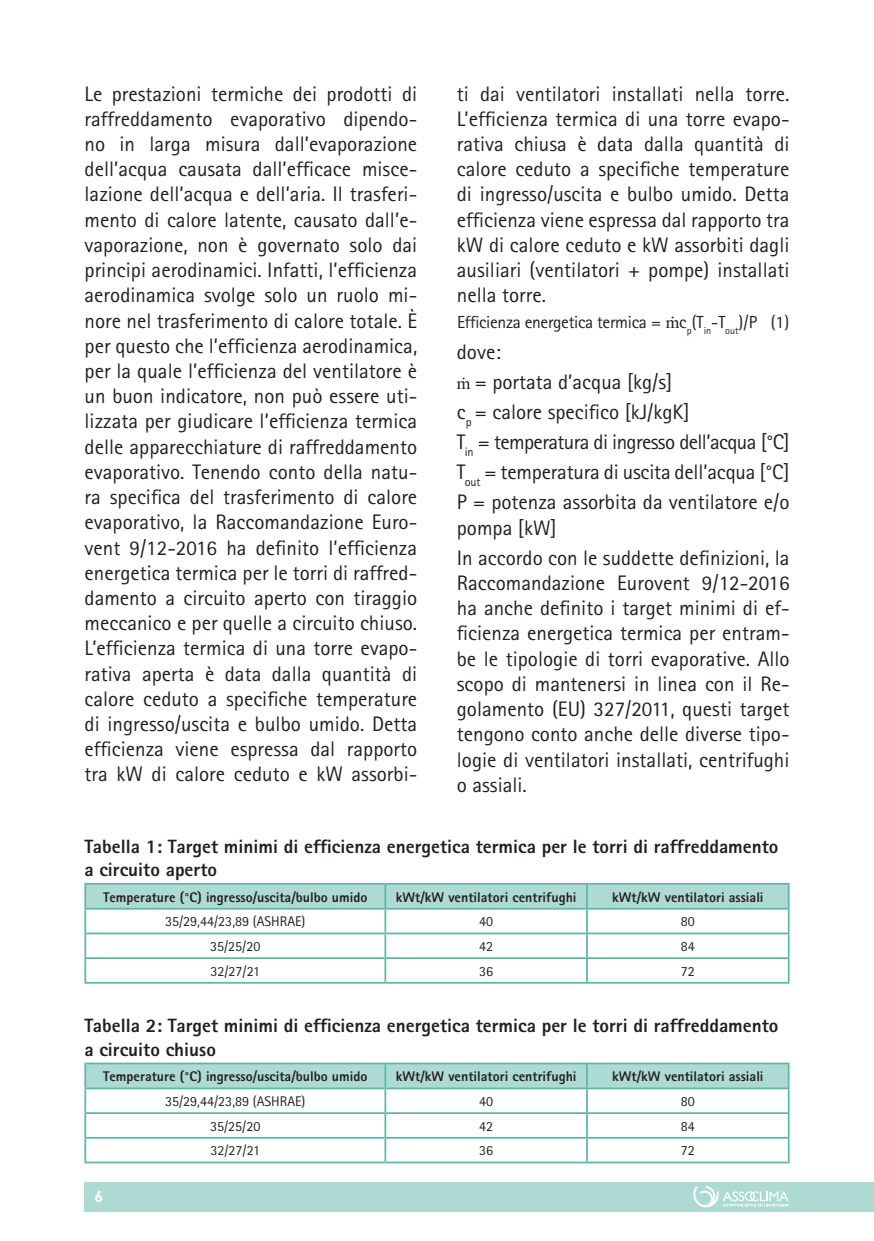
<style>
.page{position:relative;width:874px;height:1241px;background:#fff}
.page>*{position:absolute;margin:0;border:0;box-sizing:border-box;transform-origin:0 0}
.t1{font:21px/25.2px "Rotis Sans Serif";color:#231f20;text-align:justify}
.t2{font:21px "Rotis Sans Serif";letter-spacing:-.03em;color:#231f20}
.t3{font:800 19.25px/23.1px "Rotis Sans Serif";color:#231f20}
.t4{font:17.5px "Rotis Sans Serif";letter-spacing:-.02em;color:#231f20}
.t5{font:700 15.75px "Century Gothic";color:#fff}
.t6{font:800 14px "Rotis Sans Serif";color:#231f20}
.t7{font:14px "Rotis Sans Serif";color:#231f20}
.s1{font-family:"Times New Roman"}
.s2{font-family:"Times New Roman";font-size:17.5px}
</style>
<div class="page">
<div style="left:84px;top:1182px;width:789px;height:29px;background:#addbd3"></div>
<svg style="left:693px;top:1186px;width:95px;height:21px"></svg>
<svg style="left:86px;top:884px;width:701px;height:97px"></svg>
<hr style="left:84px;top:882px;width:301px;height:2px;background:#5cb7a8">
<hr style="left:84px;top:884px;width:2px;height:23px;background:#5cb7a8">
<hr style="left:385px;top:882px;width:201px;height:2px;background:#5cb7a8">
<hr style="left:586px;top:882px;width:203px;height:2px;background:#5cb7a8">
<hr style="left:787px;top:884px;width:2px;height:23px;background:#5cb7a8">
<hr style="left:84px;top:907px;width:301px;height:2px;background:#5cb7a8">
<hr style="left:84px;top:909px;width:2px;height:23px;background:#5cb7a8">
<hr style="left:385px;top:907px;width:201px;height:2px;background:#5cb7a8">
<hr style="left:586px;top:907px;width:203px;height:2px;background:#5cb7a8">
<hr style="left:787px;top:909px;width:2px;height:23px;background:#5cb7a8">
<hr style="left:84px;top:932px;width:301px;height:2px;background:#5cb7a8">
<hr style="left:84px;top:934px;width:2px;height:23px;background:#5cb7a8">
<hr style="left:385px;top:932px;width:201px;height:2px;background:#5cb7a8">
<hr style="left:586px;top:932px;width:203px;height:2px;background:#5cb7a8">
<hr style="left:787px;top:934px;width:2px;height:23px;background:#5cb7a8">
<hr style="left:84px;top:957px;width:301px;height:1px;background:#5cb7a8">
<hr style="left:84px;top:958px;width:2px;height:23px;background:#5cb7a8">
<hr style="left:385px;top:957px;width:201px;height:1px;background:#5cb7a8">
<hr style="left:586px;top:957px;width:203px;height:1px;background:#5cb7a8">
<hr style="left:787px;top:958px;width:2px;height:23px;background:#5cb7a8">
<hr style="left:84px;top:981px;width:301px;height:2px;background:#5cb7a8">
<hr style="left:385px;top:981px;width:201px;height:2px;background:#5cb7a8">
<hr style="left:586px;top:981px;width:203px;height:2px;background:#5cb7a8">
<hr style="left:84px;top:1062px;width:301px;height:2px;background:#5cb7a8">
<hr style="left:84px;top:1064px;width:2px;height:23px;background:#5cb7a8">
<hr style="left:385px;top:1062px;width:201px;height:2px;background:#5cb7a8">
<hr style="left:586px;top:1062px;width:203px;height:2px;background:#5cb7a8">
<hr style="left:787px;top:1064px;width:2px;height:23px;background:#5cb7a8">
<hr style="left:84px;top:1087px;width:301px;height:2px;background:#5cb7a8">
<hr style="left:84px;top:1089px;width:2px;height:23px;background:#5cb7a8">
<hr style="left:586px;top:1087px;width:203px;height:2px;background:#5cb7a8">
<hr style="left:787px;top:1089px;width:2px;height:23px;background:#5cb7a8">
<hr style="left:84px;top:1112px;width:301px;height:1px;background:#5cb7a8">
<hr style="left:84px;top:1113px;width:2px;height:23px;background:#5cb7a8">
<hr style="left:586px;top:1112px;width:203px;height:1px;background:#5cb7a8">
<hr style="left:787px;top:1113px;width:2px;height:23px;background:#5cb7a8">
<hr style="left:84px;top:1136px;width:301px;height:2px;background:#5cb7a8">
<hr style="left:84px;top:1138px;width:2px;height:23px;background:#5cb7a8">
<hr style="left:586px;top:1136px;width:203px;height:2px;background:#5cb7a8">
<svg style="left:85px;top:1063px;width:703px;height:98px"></svg>
<hr style="left:787px;top:1138px;width:2px;height:23px;background:#5cb7a8">
<hr style="left:84px;top:1161px;width:301px;height:2px;background:#5cb7a8">
<hr style="left:385px;top:1161px;width:201px;height:2px;background:#5cb7a8">
<hr style="left:586px;top:1161px;width:203px;height:2px;background:#5cb7a8">
<p class="t1" style="left:84px;top:81px;width:334px">Le prestazioni termiche dei prodotti di raffreddamento evaporativo dipendo&shy;no in larga misura dall’evaporazione dell’acqua causata dall’efficace misce&shy;lazione dell’acqua e dell’aria. Il trasferi&shy;mento di calore latente, causato dall’e&shy;vaporazione, non è governato solo dai principi aerodinamici. Infatti, l’efficienza aerodinamica svolge solo un ruolo mi&shy;nore nel trasferimento di calore totale. È per questo che l’efficienza aerodinamica, per la quale l’efficienza del ventilatore è un buon indicatore, non può essere uti&shy;lizzata per giudicare l’efficienza termica delle apparecchiature di raffreddamento evaporativo. Tenendo conto della natu&shy;ra specifica del trasferimento di calore evaporativo, la Raccomandazione Euro&shy;vent 9/12-2016 ha definito l’efficienza energetica termica per le torri di raffred&shy;damento a circuito aperto con tiraggio meccanico e per quelle a circuito chiuso.<br>L’efficienza termica di una torre evapo&shy;rativa aperta è data dalla quantità di calore ceduto a specifiche temperature di ingresso/uscita e bulbo umido. Detta efficienza viene espressa dal rapporto tra kW di calore ceduto e kW assorbi-</p>
<p class="t1" style="left:456px;top:81px;width:334px">ti dai ventilatori installati nella torre.<br>L’efficienza termica di una torre evapo&shy;rativa chiusa è data dalla quantità di calore ceduto a specifiche temperature di ingresso/uscita e bulbo umido. Detta efficienza viene espressa dal rapporto tra kW di calore ceduto e kW assorbiti dagli ausiliari (ventilatori + pompe) installati nella torre.</p>
<p class="t4" style="left:457px;top:312px;width:333px">Efficienza energetica termica = <span class="s1">ṁ</span>c<sub>p</sub>(T<sub>in</sub>-T<sub>out</sub>)/P (1)</p>
<p class="t1" style="left:456px;top:338px;width:45px">dove:</p>
<p class="t1" style="left:456px;top:369px;width:217px"><span class="s2">ṁ</span> = portata d’acqua [kg/s]</p>
<p class="t1" style="left:456px;top:399px;width:234px">c<sub>p</sub> = calore specifico [kJ/kgK]</p>
<p class="t2" style="left:456px;top:429px;width:334px">T<sub>in</sub> = temperatura di ingresso dell’acqua [°C]</p>
<p class="t1" style="left:456px;top:459px;width:334px">T<sub>out</sub> = temperatura di uscita dell’acqua [°C]</p>
<p class="t1" style="left:456px;top:489px;width:334px">P = potenza assorbita da ventilatore e/o pompa [kW]</p>
<p class="t1" style="left:456px;top:545px;width:334px">In accordo con le suddette definizioni, la Raccomandazione Eurovent 9/12-2016 ha anche definito i target minimi di ef&shy;ficienza energetica termica per entram&shy;be le tipologie di torri evaporative. Allo scopo di mantenersi in linea con il Re&shy;golamento (EU) 327/2011, questi target tengono conto anche delle diverse tipo&shy;logie di ventilatori installati, centrifughi o assiali.</p>
<p class="t3" style="left:84px;top:834px;width:695px">Tabella 1: Target minimi di efficienza energetica termica per le torri di raffreddamento a circuito aperto</p>
<p class="t6" style="left:103px;top:887px;width:265px">Temperature (°C) ingresso/uscita/bulbo umido</p>
<p class="t6" style="left:395px;top:887px;width:182px">kWt/kW ventilatori centrifughi</p>
<p class="t6" style="left:611px;top:887px;width:153px">kWt/kW ventilatori assiali</p>
<p class="t7" style="left:165px;top:913px;width:142px">35/29,44/23,89 (ASHRAE)</p>
<p class="t7" style="left:479px;top:913px;width:15px">40</p>
<p class="t7" style="left:680px;top:913px;width:15px">80</p>
<p class="t7" style="left:210px;top:937px;width:52px">35/25/20</p>
<p class="t7" style="left:479px;top:937px;width:15px">42</p>
<p class="t7" style="left:680px;top:937px;width:15px">84</p>
<p class="t7" style="left:210px;top:962px;width:51px">32/27/21</p>
<p class="t7" style="left:479px;top:962px;width:15px">36</p>
<p class="t7" style="left:680px;top:962px;width:15px">72</p>
<p class="t3" style="left:84px;top:1013px;width:695px">Tabella 2: Target minimi di efficienza energetica termica per le torri di raffreddamento a circuito chiuso</p>
<p class="t6" style="left:103px;top:1067px;width:265px">Temperature (°C) ingresso/uscita/bulbo umido</p>
<p class="t6" style="left:395px;top:1067px;width:182px">kWt/kW ventilatori centrifughi</p>
<p class="t6" style="left:611px;top:1067px;width:153px">kWt/kW ventilatori assiali</p>
<p class="t7" style="left:165px;top:1092px;width:142px">35/29,44/23,89 (ASHRAE)</p>
<p class="t7" style="left:479px;top:1092px;width:15px">40</p>
<p class="t7" style="left:680px;top:1092px;width:15px">80</p>
<p class="t7" style="left:210px;top:1117px;width:52px">35/25/20</p>
<p class="t7" style="left:479px;top:1117px;width:15px">42</p>
<p class="t7" style="left:680px;top:1117px;width:15px">84</p>
<p class="t7" style="left:210px;top:1142px;width:51px">32/27/21</p>
<p class="t7" style="left:479px;top:1142px;width:15px">36</p>
<p class="t7" style="left:680px;top:1142px;width:15px">72</p>
<p class="t5" style="left:94px;top:1183px;width:10px">6</p>
</div>
